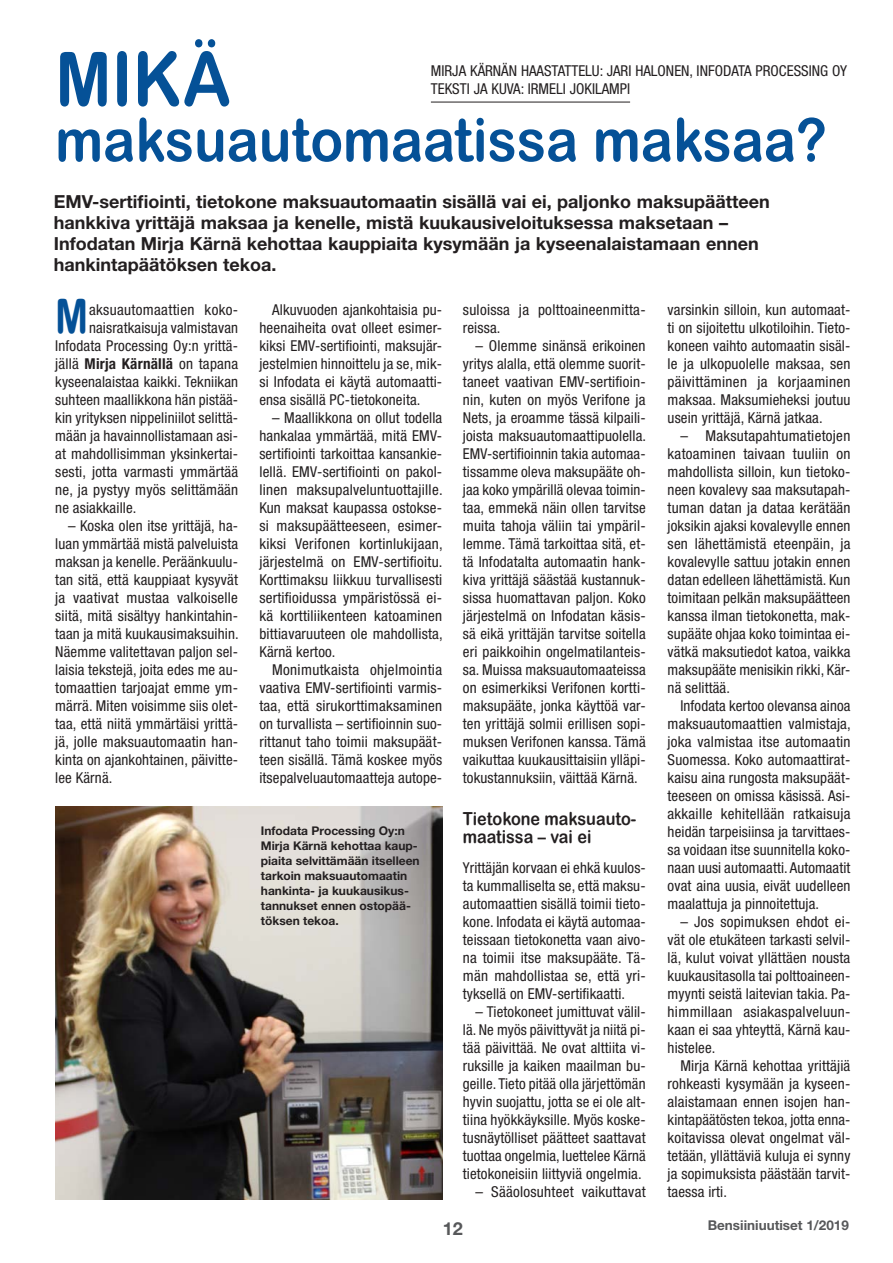
<style>
.page{position:relative;width:893px;height:1263px;background:#fff}
.page>*{position:absolute;margin:0;border:0;box-sizing:border-box;transform-origin:0 0}
._02_pääotsikko{font:75px "Arial Rounded MT Bold";color:#055197;scale:.9 1}
._02_pääotsikko-2{font:60px "Arial Rounded MT Bold";color:#055197;scale:.9 1}
.leipis_anfangi{font:47.7px "Arial Rounded MT Bold";color:#055197;scale:.83 1}
._05_ingressi{font:700 18px/21px "Helvetica Neue LT Std";color:#231f20}
._10_väliotsikko_2_ri{font:18px/18px "Arial Rounded MT Bold";color:#231f20;scale:.9 1}
.t1{font:700 18px "Helvetica Neue LT Std";color:#57585a}
._08_sis_leipis{font:condensed 15px/18px "Helvetica Neue LT Std";letter-spacing:.01em;color:#231f20;text-align:justify}
.leipis_anfangi-2{font:condensed 15px "Helvetica Neue LT Std";letter-spacing:.01em;color:#231f20}
._07_leipis{font:condensed 15px/18px "Helvetica Neue LT Std";letter-spacing:.015em;color:#231f20;text-align:justify}
._03_kirjoittaja{font:condensed 15px "Helvetica Neue LT Std";color:#231f20}
.t2{font:700 13.5px "Helvetica Neue LT Std";color:#57585a}
._12_kuvateksti{font:700 12px/15px "Helvetica Neue LT Std";color:#231f20}
.s1{font-weight:700}
</style>
<div class="page">
<hr style="left:431px;top:102px;width:199px;height:1px;background:#231f20">
<img style="left:55px;top:807px;width:387px;height:392px">
<p class="_02_pääotsikko" style="left:55px;top:35px;width:197px">MIKÄ</p>
<p class="_02_pääotsikko-2" style="left:55px;top:104px;width:859px">maksuautomaatissa maksaa?</p>
<p class="_05_ingressi" style="left:54px;top:191px;width:717px">EMV-sertifiointi, tietokone maksuautomaatin sisällä vai ei, paljonko maksupäätteen hankkiva yrittäjä maksaa ja kenelle, mistä kuukausiveloituksessa maksetaan – Infodatan Mirja Kärnä kehottaa kauppiaita kysymään ja kyseenalaistamaan ennen hankintapäätöksen tekoa.</p>
<p class="_08_sis_leipis" style="left:259px;top:300px;width:184px;text-indent:13px">Alkuvuoden ajankohtaisia pu&shy;heenaiheita ovat olleet esimer&shy;kiksi EMV-sertifiointi, maksujär&shy;jestelmien hinnoittelu ja se, mik&shy;si Infodata ei käytä automaatti&shy;ensa sisällä PC-tietokoneita.</p>
<p class="_08_sis_leipis" style="left:259px;top:408px;width:185px;text-indent:13px">– Maallikkona on ollut todella hankalaa ymmärtää, mitä EMV&shy;sertifiointi tarkoittaa kansankie&shy;lellä. EMV-sertifiointi on pakol&shy;linen maksupalveluntuottajille.<br>Kun maksat kaupassa ostokse&shy;si maksupäätteeseen, esimer&shy;kiksi Verifonen kortinlukijaan, järjestelmä on EMV-sertifioitu.<br>Korttimaksu liikkuu turvallisesti sertifioidussa ympäristössä ei&shy;kä korttiliikenteen katoaminen bittiavaruuteen ole mahdollista, Kärnä kertoo.</p>
<p class="_08_sis_leipis" style="left:259px;top:660px;width:184px;text-indent:13px">Monimutkaista ohjelmointia vaativa EMV-sertifiointi varmis&shy;taa, että sirukorttimaksaminen on turvallista – sertifioinnin suo&shy;rittanut taho toimii maksupäät&shy;teen sisällä. Tämä koskee myös itsepalveluautomaatteja autope-</p>
<p class="_03_kirjoittaja" style="left:431px;top:62px;width:418px">MIRJA KÄRNÄN HAASTATTELU: JARI HALONEN, INFODATA PROCESSING OY</p>
<p class="_03_kirjoittaja" style="left:431px;top:80px;width:201px">TEKSTI JA KUVA: IRMELI JOKILAMPI</p>
<p class="leipis_anfangi" style="left:55px;top:288px;width:41px">M</p>
<p class="leipis_anfangi-2" style="left:89px;top:301px;width:150px">aksuautomaattien koko-</p>
<p class="_08_sis_leipis" style="left:463px;top:300px;width:184px">suloissa ja polttoaineenmitta&shy;reissa.</p>
<p class="_08_sis_leipis" style="left:463px;top:336px;width:185px;text-indent:13px">– Olemme sinänsä erikoinen yritys alalla, että olemme suorit&shy;taneet vaativan EMV-sertifioin&shy;nin, kuten on myös Verifone ja Nets, ja eroamme tässä kilpaili&shy;joista maksuautomaattipuolella.<br>EMV-sertifioinnin takia automaa&shy;tissamme oleva maksupääte oh&shy;jaa koko ympärillä olevaa toimin&shy;taa, emmekä näin ollen tarvitse muita tahoja väliin tai ympäril&shy;lemme. Tämä tarkoittaa sitä, et&shy;tä Infodatalta automaatin hank&shy;kiva yrittäjä säästää kustannuk&shy;sissa huomattavan paljon. Koko järjestelmä on Infodatan käsis&shy;sä eikä yrittäjän tarvitse soitella eri paikkoihin ongelmatilanteis&shy;sa. Muissa maksuautomaateissa on esimerkiksi Verifonen kortti&shy;maksupääte, jonka käyttöä var&shy;ten yrittäjä solmii erillisen sopi&shy;muksen Verifonen kanssa. Tämä vaikuttaa kuukausittaisiin ylläpi&shy;tokustannuksiin, väittää Kärnä.</p>
<p class="_10_väliotsikko_2_ri" style="left:463px;top:809px;width:194px">Tietokone maksuauto&shy;maatissa – vai ei</p>
<p class="_07_leipis" style="left:463px;top:858px;width:184px">Yrittäjän korvaan ei ehkä kuulos&shy;ta kummalliselta se, että maksu&shy;automaattien sisällä toimii tieto&shy;kone. Infodata ei käytä automaa&shy;teissaan tietokonetta vaan aivo&shy;na toimii itse maksupääte. Tä&shy;män mahdollistaa se, että yri&shy;tyksellä on EMV-sertifikaatti.</p>
<p class="_08_sis_leipis" style="left:463px;top:1002px;width:184px;text-indent:13px">– Tietokoneet jumittuvat välil&shy;lä. Ne myös päivittyvät ja niitä pi&shy;tää päivittää. Ne ovat alttiita vi&shy;ruksille ja kaiken maailman bu&shy;geille. Tieto pitää olla järjettömän hyvin suojattu, jotta se ei ole alt&shy;tiina hyökkäyksille. Myös koske&shy;tusnäytölliset päätteet saattavat tuottaa ongelmia, luettelee Kärnä tietokoneisiin liittyviä ongelmia.</p>
<p class="_08_sis_leipis" style="left:476px;top:1182px;width:172px">– Sääolosuhteet vaikuttavat</p>
<p class="_08_sis_leipis" style="left:668px;top:300px;width:184px">varsinkin silloin, kun automaat&shy;ti on sijoitettu ulkotiloihin. Tieto&shy;koneen vaihto automaatin sisäl&shy;le ja ulkopuolelle maksaa, sen päivittäminen ja korjaaminen maksaa. Maksumieheksi joutuu usein yrittäjä, Kärnä jatkaa.</p>
<p class="_08_sis_leipis" style="left:668px;top:426px;width:184px;text-indent:13px">– Maksutapahtumatietojen katoaminen taivaan tuuliin on mahdollista silloin, kun tietoko&shy;neen kovalevy saa maksutapah&shy;tuman datan ja dataa kerätään joksikin ajaksi kovalevylle ennen sen lähettämistä eteenpäin, ja kovalevylle sattuu jotakin ennen datan edelleen lähettämistä. Kun toimitaan pelkän maksupäätteen kanssa ilman tietokonetta, mak&shy;supääte ohjaa koko toimintaa ei&shy;vätkä maksutiedot katoa, vaikka maksupääte menisikin rikki, Kär&shy;nä selittää.</p>
<p class="_08_sis_leipis" style="left:668px;top:696px;width:185px;text-indent:13px">Infodata kertoo olevansa ainoa maksuautomaattien valmistaja, joka valmistaa itse automaatin Suomessa. Koko automaattirat&shy;kaisu aina rungosta maksupäät&shy;teeseen on omissa käsissä. Asi&shy;akkaille kehitellään ratkaisuja heidän tarpeisiinsa ja tarvittaes&shy;sa voidaan itse suunnitella koko&shy;naan uusi automaatti. Automaatit ovat aina uusia, eivät uudelleen maalattuja ja pinnoitettuja.</p>
<p class="_08_sis_leipis" style="left:668px;top:912px;width:184px;text-indent:13px">– Jos sopimuksen ehdot ei&shy;vät ole etukäteen tarkasti selvil&shy;lä, kulut voivat yllättäen nousta kuukausitasolla tai polttoaineen&shy;myynti seistä laitevian takia. Pa&shy;himmillaan asiakaspalveluun&shy;kaan ei saa yhteyttä, Kärnä kau&shy;histelee.</p>
<p class="_08_sis_leipis" style="left:668px;top:1056px;width:184px;text-indent:13px">Mirja Kärnä kehottaa yrittäjiä rohkeasti kysymään ja kyseen&shy;alaistamaan ennen isojen han&shy;kintapäätösten tekoa, jotta enna&shy;koitavissa olevat ongelmat väl&shy;tetään, yllättäviä kuluja ei synny ja sopimuksista päästään tarvit&shy;taessa irti.</p>
<p class="leipis_anfangi-2" style="left:89px;top:319px;width:150px">naisratkaisuja valmistavan</p>
<p class="leipis_anfangi-2" style="left:55px;top:337px;width:184px">Infodata Processing Oy:n yrittä-</p>
<p class="leipis_anfangi-2" style="left:55px;top:355px;width:184px">jällä <span class="s1">Mirja Kärnällä</span> on tapana</p>
<p class="leipis_anfangi-2" style="left:55px;top:373px;width:184px">kyseenalaistaa kaikki. Tekniikan</p>
<p class="leipis_anfangi-2" style="left:55px;top:391px;width:184px">suhteen maallikkona hän pistää-</p>
<p class="leipis_anfangi-2" style="left:55px;top:409px;width:184px">kin yrityksen nippeliniilot selittä-</p>
<p class="leipis_anfangi-2" style="left:55px;top:427px;width:184px">mään ja havainnollistamaan asi-</p>
<p class="leipis_anfangi-2" style="left:55px;top:445px;width:184px">at mahdollisimman yksinkertai-</p>
<p class="leipis_anfangi-2" style="left:55px;top:463px;width:184px">sesti, jotta varmasti ymmärtää</p>
<p class="leipis_anfangi-2" style="left:55px;top:481px;width:184px">ne, ja pystyy myös selittämään</p>
<p class="leipis_anfangi-2" style="left:55px;top:499px;width:83px">ne asiakkaille.</p>
<p class="_08_sis_leipis" style="left:55px;top:516px;width:185px;text-indent:13px">– Koska olen itse yrittäjä, ha&shy;luan ymmärtää mistä palveluista maksan ja kenelle. Peräänkuulu&shy;tan sitä, että kauppiaat kysyvät ja vaativat mustaa valkoiselle siitä, mitä sisältyy hankintahin&shy;taan ja mitä kuukausimaksuihin.<br>Näemme valitettavan paljon sel&shy;laisia tekstejä, joita edes me au&shy;tomaattien tarjoajat emme ym&shy;märrä. Miten voisimme siis olet&shy;taa, että niitä ymmärtäisi yrittä&shy;jä, jolle maksuautomaatin han&shy;kinta on ajankohtainen, päivitte&shy;lee Kärnä.</p>
<p class="_12_kuvateksti" style="left:261px;top:823px;width:160px">Infodata Processing Oy:n<br>Mirja Kärnä kehottaa kaup&shy;piaita selvittämään itselleen tarkoin maksuautomaatin hankinta- ja kuukausikus&shy;tannukset ennen ostopää&shy;töksen tekoa.</p>
<p class="t1" style="left:443px;top:1217px;width:22px">12</p>
<p class="t2" style="left:708px;top:1217px;width:143px">Bensiiniuutiset 1/2019</p>
</div>
